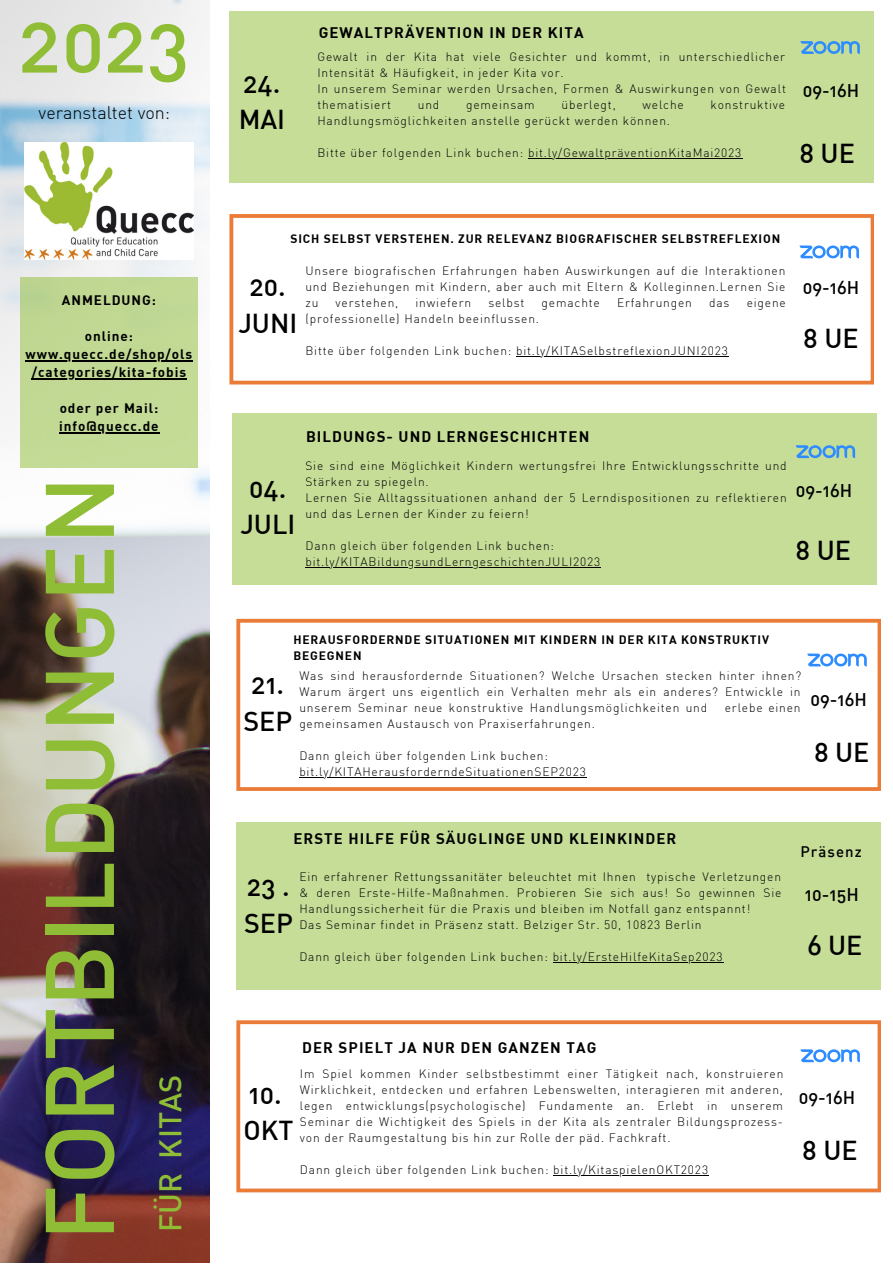
<style>
.page{position:relative;width:893px;height:1264px;background:#fff}
.page>*{position:absolute;margin:0;border:0;box-sizing:border-box;transform-origin:0 0}
.t1{font:95.55px "DIN Medium Alternate";color:#8fbd35}
.t2{font:80.55px "DIN Medium Alternate";color:#8fbd35}
.t3{font:30.75px "DIN Medium Alternate";color:#8fbd35}
.t4{font:26.85px/36.8px "DIN Medium Alternate";color:#000}
.t5{font:18px "DIN Medium Alternate";color:#000}
.t6{font:300 18px "DIN";color:#000}
.t7{font:700 15px "DIN";letter-spacing:.07em;color:#000}
.t8{font:500 15px "DIN";letter-spacing:.07em;color:#000}
.t9{font:700 13.5px/18px "DIN";letter-spacing:.07em;color:#000;text-align:center}
.t10{font:300 12px/16px "DIN";letter-spacing:.07em;color:#000}
.t11{font:700 12px/16px "DIN";letter-spacing:.07em;color:#000}
</style>
<div class="page">
<img style="left:0;top:0;width:209px;height:1262px">
<img style="left:25px;top:143px;width:168px;height:117px">
<div style="left:20px;top:277px;width:178px;height:190px;background:#c2d994"></div>
<div style="left:236px;top:822px;width:644px;height:167px;background:#c6dd98"></div>
<svg style="left:236px;top:619px;width:645px;height:171px"></svg>
<svg style="left:236px;top:1020px;width:645px;height:172px"></svg>
<hr style="left:26px;top:360px;width:167px;height:1px;background:#000">
<hr style="left:32px;top:378px;width:155px;height:1px;background:#000">
<hr style="left:59px;top:432px;width:101px;height:1px;background:#000">
<div style="left:229px;top:11px;width:644px;height:172px;background:#c6dd98"></div>
<svg style="left:229px;top:214px;width:645px;height:170px"></svg>
<div style="left:232px;top:413px;width:644px;height:171px;background:#c6dd98"></div>
<hr style="left:528px;top:158px;width:214px;height:1px;background:#000">
<svg style="left:807px;top:653px;width:59px;height:13px"></svg>
<svg style="left:800px;top:1049px;width:59px;height:13px"></svg>
<svg style="left:799px;top:245px;width:59px;height:13px"></svg>
<svg style="left:800px;top:41px;width:59px;height:13px"></svg>
<hr style="left:516px;top:355px;width:212px;height:1px;background:#000">
<hr style="left:305px;top:566px;width:296px;height:1px;background:#000">
<hr style="left:299px;top:777px;width:287px;height:1px;background:#000">
<hr style="left:552px;top:961px;width:171px;height:1px;background:#000">
<hr style="left:553px;top:1175px;width:156px;height:1px;background:#000">
<svg style="left:795px;top:445px;width:60px;height:13px"></svg>
<h2 class="t2" style="left:19px;top:-8px;width:172px">2023</h2>
<h3 class="t6" style="left:39px;top:101px;width:133px">veranstaltet von:</h3>
<p class="t9" style="left:62px;top:290px;width:95px">ANMELDUNG:</p>
<p class="t9" style="left:26px;top:326px;width:168px">online: www.quecc.de/shop/ols /categories/kita-fobis</p>
<p class="t9" style="left:59px;top:398px;width:101px;text-align:left">oder per Mail: info@quecc.de</p>
<h1 class="t1" style="left:18px;top:1241px;width:767px;rotate:-90deg">FORTBILDUNGEN</h1>
<h3 class="t3" style="left:151px;top:1232px;width:159px;rotate:-90deg">FÜR KITAS</h3>
<h3 class="t4" style="left:239px;top:64px;width:48px">24.<br>MAI</h3>
<p class="t7" style="left:319px;top:23px;width:266px">GEWALTPRÄVENTION IN DER KITA</p>
<p class="t10" style="left:317px;top:48px;width:470px">Gewalt in der Kita hat viele Gesichter und kommt, in unterschiedlicher Intensität &amp; Häufigkeit, in jeder Kita vor.<br>In unserem Seminar werden Ursachen, Formen &amp; Auswirkungen von Gewalt thematisiert</p>
<p class="t10" style="left:418px;top:96px;width:23px">und</p>
<p class="t10" style="left:466px;top:96px;width:70px">gemeinsam</p>
<p class="t10" style="left:561px;top:96px;width:56px">überlegt,</p>
<p class="t10" style="left:642px;top:96px;width:43px">welche</p>
<p class="t10" style="left:710px;top:96px;width:76px">konstruktive</p>
<p class="t10" style="left:317px;top:112px;width:354px">Handlungsmöglichkeiten anstelle gerückt werden können.</p>
<p class="t10" style="left:317px;top:144px;width:425px">Bitte über folgenden Link buchen: bit.ly/GewaltpräventionKitaMai2023</p>
<h3 class="t5" style="left:802px;top:79px;width:58px">09-16H</h3>
<h3 class="t4" style="left:799px;top:134px;width:57px">8 UE</h3>
<p class="t11" style="left:290px;top:230px;width:491px">SICH SELBST VERSTEHEN. ZUR RELEVANZ BIOGRAFISCHER SELBSTREFLEXION</p>
<h3 class="t4" style="left:238px;top:267px;width:60px;text-align:center">20.<br>JUNI</h3>
<p class="t10" style="left:305px;top:262px;width:481px;text-align:justify">Unsere biografischen Erfahrungen haben Auswirkungen auf die Interaktionen und Beziehungen mit Kindern, aber auch mit Eltern &amp; Kolleginnen.Lernen Sie zu</p>
<p class="t10" style="left:335px;top:294px;width:64px">verstehen,</p>
<p class="t10" style="left:415px;top:294px;width:57px">inwiefern</p>
<p class="t10" style="left:488px;top:294px;width:38px">selbst</p>
<p class="t10" style="left:541px;top:294px;width:60px">gemachte</p>
<p class="t10" style="left:617px;top:294px;width:76px">Erfahrungen</p>
<p class="t10" style="left:709px;top:294px;width:22px">das</p>
<p class="t10" style="left:746px;top:294px;width:41px">eigene</p>
<p class="t10" style="left:305px;top:310px;width:235px">(professionelle) Handeln beeinflussen.</p>
<p class="t10" style="left:305px;top:342px;width:424px">Bitte über folgenden Link buchen: bit.ly/KITASelbstreflexionJUNI2023</p>
<h3 class="t5" style="left:802px;top:275px;width:58px">09-16H</h3>
<h3 class="t4" style="left:803px;top:319px;width:57px">8 UE</h3>
<h3 class="t4" style="left:240px;top:468px;width:56px;text-align:center">04.<br>JULI</h3>
<p class="t7" style="left:306px;top:427px;width:285px">BILDUNGS- UND LERNGESCHICHTEN</p>
<p class="t10" style="left:305px;top:457px;width:483px">Sie sind eine Möglichkeit Kindern wertungsfrei Ihre Entwicklungsschritte und Stärken zu spiegeln.<br>Lernen Sie Alltagssituationen anhand der 5 Lerndispositionen zu reflektieren und das Lernen der Kinder zu feiern!</p>
<p class="t10" style="left:305px;top:537px;width:296px">Dann gleich über folgenden Link buchen: bit.ly/KITABildungsundLerngeschichtenJULI2023</p>
<h3 class="t5" style="left:795px;top:478px;width:58px">09-16H</h3>
<h3 class="t4" style="left:795px;top:530px;width:57px">8 UE</h3>
<p class="t11" style="left:293px;top:631px;width:477px">HERAUSFORDERNDE SITUATIONEN MIT KINDERN IN DER KITA KONSTRUKTIV<br>BEGEGNEN</p>
<p class="t10" style="left:299px;top:667px;width:503px;text-align:justify">Was sind herausfordernde Situationen? Welche Ursachen stecken hinter ihnen?<br>Warum ärgert uns eigentlich ein Verhalten mehr als ein anderes? Entwickle in unserem Seminar neue konstruktive Handlungsmöglichkeiten und</p>
<h3 class="t4" style="left:243px;top:664px;width:50px;text-align:center">21.<br>SEP</h3>
<p class="t10" style="left:724px;top:699px;width:77px">erlebe einen</p>
<p class="t10" style="left:299px;top:715px;width:297px">gemeinsamen Austausch von Praxiserfahrungen.</p>
<p class="t10" style="left:299px;top:747px;width:288px">Dann gleich über folgenden Link buchen: bit.ly/KITAHerausforderndeSituationenSEP2023</p>
<h3 class="t5" style="left:810px;top:687px;width:58px">09-16H</h3>
<h3 class="t4" style="left:813px;top:732px;width:57px">8 UE</h3>
<p class="t7" style="left:293px;top:829px;width:384px">ERSTE HILFE FÜR SÄUGLINGE UND KLEINKINDER</p>
<p class="t10" style="left:299px;top:868px;width:483px">Ein erfahrener Rettungssanitäter beleuchtet mit Ihnen typische Verletzungen &amp; deren Erste-Hilfe-Maßnahmen. Probieren Sie sich aus! So gewinnen Sie Handlungssicherheit für die Praxis und bleiben im Notfall ganz entspannt!<br>Das Seminar findet in Präsenz statt. Belziger Str. 50, 10823 Berlin</p>
<p class="t10" style="left:299px;top:947px;width:425px">Dann gleich über folgenden Link buchen: bit.ly/ErsteHilfeKitaSep2023</p>
<h3 class="t4" style="left:244px;top:867px;width:50px">23 .<br>SEP</h3>
<p class="t8" style="left:800px;top:842px;width:63px">Präsenz</p>
<h3 class="t5" style="left:804px;top:883px;width:55px">10-15H</h3>
<h3 class="t4" style="left:807px;top:926px;width:57px">6 UE</h3>
<p class="t7" style="left:302px;top:1038px;width:296px">DER SPIELT JA NUR DEN GANZEN TAG</p>
<p class="t10" style="left:300px;top:1065px;width:485px;text-align:justify">Im Spiel kommen Kinder selbstbestimmt einer Tätigkeit nach, konstruieren Wirklichkeit, entdecken und erfahren Lebenswelten, interagieren mit anderen, legen entwicklungs(psychologische) Fundamente an. Erlebt in unserem Seminar die Wichtigkeit des Spiels in der Kita als zentraler Bildungsprozess&shy;von der Raumgestaltung bis hin zur Rolle der päd. Fachkraft.</p>
<p class="t10" style="left:300px;top:1161px;width:409px">Dann gleich über folgenden Link buchen: bit.ly/KitaspielenOKT2023</p>
<h3 class="t4" style="left:243px;top:1074px;width:51px">10.<br>OKT</h3>
<h3 class="t5" style="left:798px;top:1086px;width:58px">09-16H</h3>
<h3 class="t4" style="left:802px;top:1131px;width:57px">8 UE</h3>
</div>
